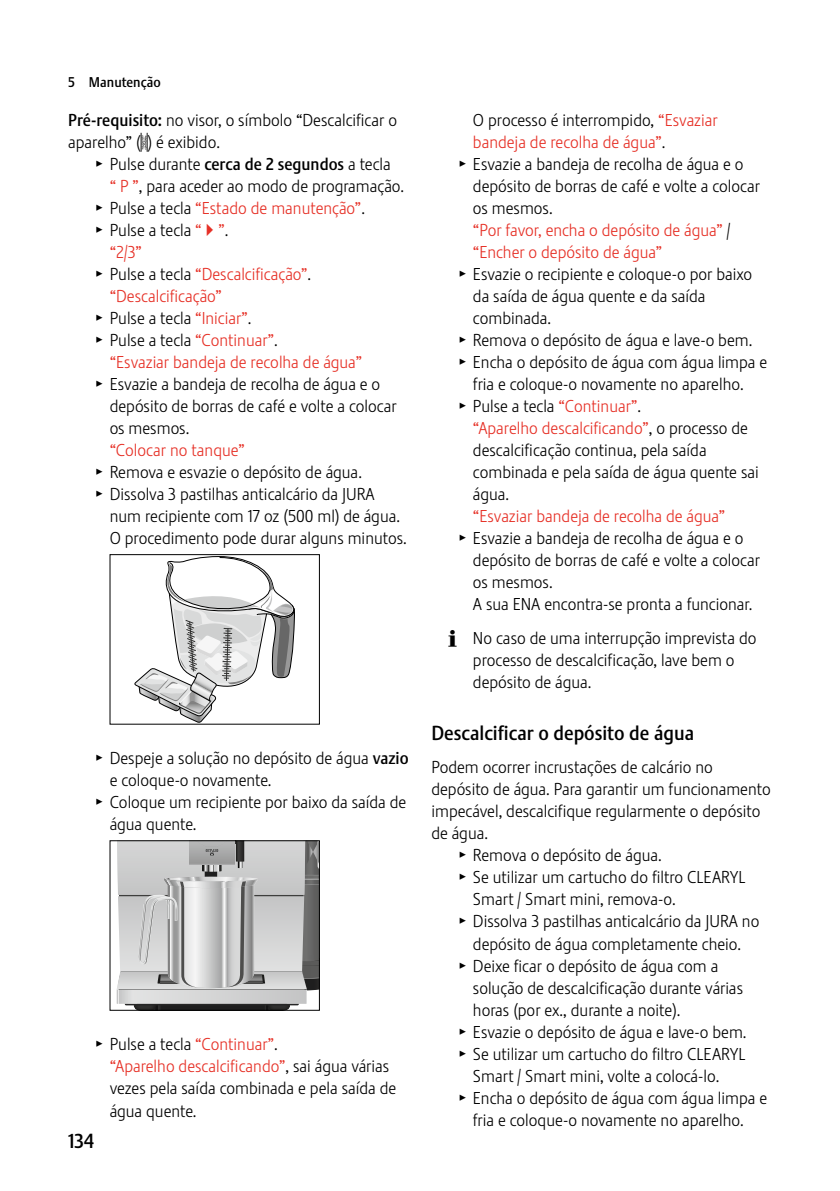
<style>
.page{position:relative;width:840px;height:1191px;background:#fff}
.page>*{position:absolute;margin:0;border:0;box-sizing:border-box;transform-origin:0 0}
.t1{font:20px "Stalemate Pro 2 J Medium";color:#000}
.t2{font:17px/22px "Stalemate Pro 2 J Light";color:#000}
.t3{font:17px "Stalemate Pro 2 J Light";color:#e63026}
.t4{font:14px "Stalemate Pro 2 J Medium";color:#000}
.s1{font-family:"Stalemate Pro 2 J Medium"}
.s2{font-family:"Jura Pict 2006"}
.s3{color:#e63026}
.s4{font-family:"Jura Pict 2006";color:#000}
.s5{color:#000}
</style>
<div class="page">
<svg style="left:135px;top:556px;width:159px;height:166px"></svg>
<svg style="left:117px;top:842px;width:200px;height:166px;background:#c1c1c1"></svg>
<div style="left:110px;top:840px;width:209px;height:170px;border:1px solid #000"></div>
<p class="t4" style="left:68px;top:73px;width:94px">5 Manutenção</p>
<p class="t2" style="left:68px;top:109px;width:330px"><span class="s1">Pré-requisito:</span> no visor, o símbolo “Descalcificar o aparelho” (<span class="s2">%</span>) é exibido.</p>
<p class="t2" style="left:96px;top:153px;width:295px"><span class="s2">T</span> Pulse durante <span class="s1">cerca de 2 segundos</span> a tecla</p>
<p class="t2" style="left:110px;top:175px;width:296px"><span class="s3">“ P ”</span>, para aceder ao modo de programação.</p>
<p class="t3" style="left:96px;top:198px;width:270px"><span class="s4">T</span> <span class="s5">Pulse a tecla</span> “Estado de manutenção”<span class="s5">.</span></p>
<p class="t2" style="left:96px;top:219px;width:133px"><span class="s2">T</span> Pulse a tecla <span class="s3">“ ”</span>.</p>
<p class="t3" style="left:110px;top:242px;width:34px">“2/3”</p>
<p class="t3" style="left:96px;top:264px;width:216px"><span class="s4">T</span> <span class="s5">Pulse a tecla</span> “Descalcificação”<span class="s5">.</span></p>
<p class="t3" style="left:110px;top:286px;width:114px">“Descalcificação”</p>
<p class="t2" style="left:96px;top:307px;width:156px"><span class="s2">T</span> Pulse a tecla <span class="s3">“Iniciar”</span>.</p>
<p class="t2" style="left:96px;top:329px;width:183px"><span class="s2">T</span> Pulse a tecla <span class="s3">“Continuar”</span>.</p>
<p class="t3" style="left:110px;top:352px;width:254px">“Esvaziar bandeja de recolha de água”</p>
<p class="t2" style="left:96px;top:373px;width:285px"><span class="s2">T</span> Esvazie a bandeja de recolha de água e o</p>
<p class="t2" style="left:110px;top:395px;width:288px">depósito de borras de café e volte a colocar</p>
<p class="t2" style="left:110px;top:417px;width:81px">os mesmos.</p>
<p class="t3" style="left:110px;top:440px;width:137px">“Colocar no tanque”</p>
<p class="t2" style="left:96px;top:461px;width:267px"><span class="s2">T</span> Remova e esvazie o depósito de água.</p>
<p class="t2" style="left:96px;top:483px;width:280px"><span class="s2">T</span> Dissolva 3 pastilhas anticalcário da JURA</p>
<p class="t2" style="left:110px;top:505px;width:292px">num recipiente com 17 oz (500 ml) de água.</p>
<p class="t2" style="left:110px;top:527px;width:298px">O procedimento pode durar alguns minutos.</p>
<p class="t2" style="left:96px;top:747px;width:313px"><span class="s2">T</span> Despeje a solução no depósito de água <span class="s1">vazio</span></p>
<p class="t2" style="left:110px;top:769px;width:163px">e coloque-o novamente.</p>
<p class="t2" style="left:96px;top:791px;width:311px"><span class="s2">T</span> Coloque um recipiente por baixo da saída de</p>
<p class="t2" style="left:110px;top:813px;width:88px">água quente.</p>
<p class="t2" style="left:110px;top:1033px;width:288px;text-indent:-13px"><span class="s2">T</span> Pulse a tecla <span class="s3">“Continuar”</span>.<br><span class="s3">“Aparelho descalcificando”</span>, sai água várias vezes pela saída combinada e pela saída de água quente.</p>
<p class="t1" style="left:68px;top:1129px;width:28px">134</p>
<p class="t2" style="left:472px;top:109px;width:246px">O processo é interrompido, <span class="s3">“Esvaziar</span></p>
<p class="t3" style="left:472px;top:132px;width:194px">bandeja de recolha de água”<span class="s5">.</span></p>
<p class="t2" style="left:459px;top:153px;width:285px"><span class="s2">T</span> Esvazie a bandeja de recolha de água e o</p>
<p class="t2" style="left:472px;top:175px;width:288px">depósito de borras de café e volte a colocar</p>
<p class="t2" style="left:472px;top:197px;width:81px">os mesmos.</p>
<p class="t3" style="left:472px;top:220px;width:259px">“Por favor, encha o depósito de água” <span class="s5">/</span></p>
<p class="t3" style="left:472px;top:242px;width:191px">“Encher o depósito de água”</p>
<p class="t2" style="left:459px;top:263px;width:294px"><span class="s2">T</span> Esvazie o recipiente e coloque-o por baixo</p>
<p class="t2" style="left:472px;top:285px;width:234px">da saída de água quente e da saída</p>
<p class="t2" style="left:472px;top:307px;width:80px">combinada.</p>
<p class="t2" style="left:459px;top:329px;width:294px"><span class="s2">T</span> Remova o depósito de água e lave-o bem.</p>
<p class="t2" style="left:459px;top:351px;width:309px"><span class="s2">T</span> Encha o depósito de água com água limpa e</p>
<p class="t2" style="left:472px;top:373px;width:272px">fria e coloque-o novamente no aparelho.</p>
<p class="t2" style="left:459px;top:395px;width:183px"><span class="s2">T</span> Pulse a tecla <span class="s3">“Continuar”</span>.</p>
<p class="t3" style="left:472px;top:418px;width:276px">“Aparelho descalcificando”<span class="s5">, o processo de</span></p>
<p class="t2" style="left:472px;top:439px;width:235px">descalcificação continua, pela saída</p>
<p class="t2" style="left:472px;top:461px;width:287px">combinada e pela saída de água quente sai</p>
<p class="t2" style="left:472px;top:483px;width:38px">água.</p>
<p class="t3" style="left:472px;top:506px;width:254px">“Esvaziar bandeja de recolha de água”</p>
<p class="t2" style="left:459px;top:527px;width:285px"><span class="s2">T</span> Esvazie a bandeja de recolha de água e o</p>
<p class="t2" style="left:472px;top:549px;width:288px">depósito de borras de café e volte a colocar</p>
<p class="t2" style="left:472px;top:571px;width:81px">os mesmos.</p>
<p class="t2" style="left:472px;top:593px;width:281px">A sua ENA encontra-se pronta a funcionar.</p>
<p class="t2" style="left:472px;top:627px;width:285px;text-indent:-24px"><span class="s2">E</span> No caso de uma interrupção imprevista do processo de descalcificação, lave bem o depósito de água.</p>
<p class="t1" style="left:431px;top:721px;width:264px">Descalcificar o depósito de água</p>
<p class="t2" style="left:431px;top:756px;width:283px">Podem ocorrer incrustações de calcário no</p>
<p class="t2" style="left:431px;top:778px;width:340px">depósito de água. Para garantir um funcionamento</p>
<p class="t2" style="left:431px;top:800px;width:330px">impecável, descalcifique regularmente o depósito</p>
<p class="t2" style="left:431px;top:822px;width:58px">de água.</p>
<p class="t2" style="left:459px;top:844px;width:203px"><span class="s2">T</span> Remova o depósito de água.</p>
<p class="t2" style="left:459px;top:866px;width:287px"><span class="s2">T</span> Se utilizar um cartucho do filtro CLEARYL</p>
<p class="t2" style="left:472px;top:888px;width:204px">Smart / Smart mini, remova-o.</p>
<p class="t2" style="left:459px;top:910px;width:301px"><span class="s2">T</span> Dissolva 3 pastilhas anticalcário da JURA no</p>
<p class="t2" style="left:472px;top:932px;width:269px">depósito de água completamente cheio.</p>
<p class="t2" style="left:459px;top:954px;width:260px"><span class="s2">T</span> Deixe ficar o depósito de água com a</p>
<p class="t2" style="left:472px;top:976px;width:271px">solução de descalcificação durante várias</p>
<p class="t2" style="left:472px;top:998px;width:209px">horas (por ex., durante a noite).</p>
<p class="t2" style="left:459px;top:1020px;width:288px"><span class="s2">T</span> Esvazie o depósito de água e lave-o bem.</p>
<p class="t2" style="left:459px;top:1042px;width:287px"><span class="s2">T</span> Se utilizar um cartucho do filtro CLEARYL</p>
<p class="t2" style="left:472px;top:1064px;width:248px">Smart / Smart mini, volte a colocá-lo.</p>
<p class="t2" style="left:459px;top:1086px;width:309px"><span class="s2">T</span> Encha o depósito de água com água limpa e</p>
<p class="t2" style="left:472px;top:1108px;width:272px">fria e coloque-o novamente no aparelho.</p>
</div>
